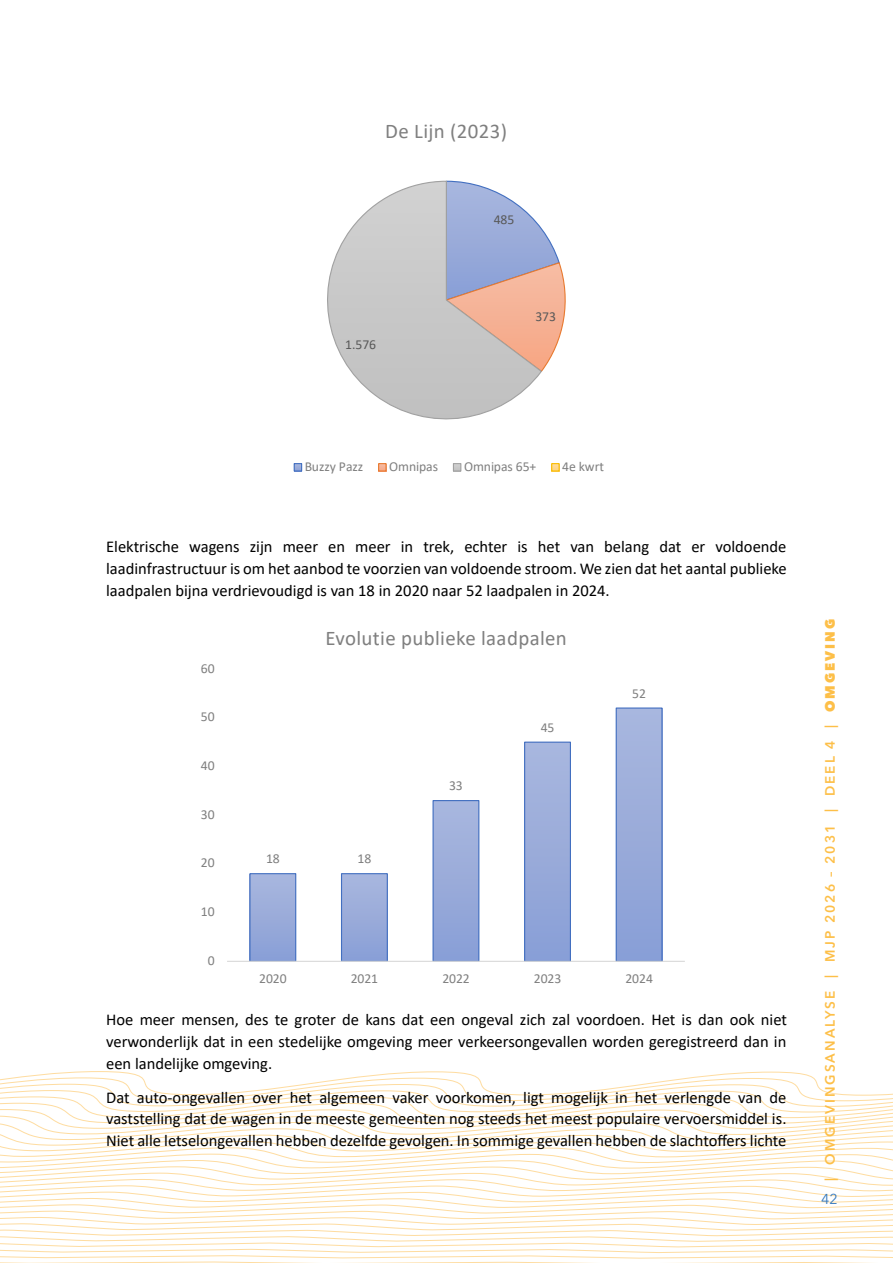
<style>
.page{position:relative;width:893px;height:1263px;background:#fff}
.page>*{position:absolute;margin:0;border:0;box-sizing:border-box;transform-origin:0 0}
.t1{font:20.85px "Calibri";letter-spacing:.015em;color:#7f7f7f}
.t2{font:16.5px/21.8px "Calibri";color:#000;text-align:justify}
.t3{font:14.25px "Avenir Next LT Pro";color:#3378bd}
.t4{font:13.65px "Calibri";letter-spacing:-.005em;color:#7f7f7f}
.t5{font:13.65px "Calibri";letter-spacing:-.005em;color:#595959}
.t6{font:600 13.5px "Avenir Next LT Pro";letter-spacing:.15em;color:#fdbf48}
.s1{font-weight:800}
</style>
<div class="page">
<svg style="left:0;top:1071px;width:893px;height:192px"></svg>
<svg style="left:543px;top:230px;width:23px;height:140px"></svg>
<svg style="left:327px;top:180px;width:216px;height:240px"></svg>
<svg style="left:296px;top:465px;width:4px;height:5px"></svg>
<div style="left:294px;top:463px;width:8px;height:9px;border:1px solid #426fc0"></div>
<svg style="left:380px;top:465px;width:5px;height:5px"></svg>
<div style="left:378px;top:463px;width:9px;height:9px;border:1px solid #e87a30"></div>
<svg style="left:455px;top:465px;width:4px;height:5px"></svg>
<div style="left:453px;top:463px;width:8px;height:9px;border:1px solid #a1a1a1"></div>
<svg style="left:553px;top:465px;width:5px;height:5px"></svg>
<div style="left:551px;top:463px;width:9px;height:9px;border:1px solid #f9bc00"></div>
<div style="left:250px;top:874px;width:46px;height:87px;background:linear-gradient(to bottom,#a9b7de,#899fd6)"></div>
<div style="left:249px;top:873px;width:47px;height:89px;border:1px solid #426fc0"></div>
<div style="left:341px;top:874px;width:46px;height:87px;background:linear-gradient(to bottom,#a9b7de,#899fd6)"></div>
<div style="left:341px;top:873px;width:47px;height:89px;border:1px solid #426fc0"></div>
<div style="left:433px;top:801px;width:46px;height:160px;background:linear-gradient(to bottom,#a9b7de,#899fd6)"></div>
<div style="left:432px;top:800px;width:47px;height:162px;border:1px solid #426fc0"></div>
<div style="left:525px;top:742px;width:45px;height:219px;background:linear-gradient(to bottom,#a9b7de,#899fd6)"></div>
<div style="left:524px;top:742px;width:47px;height:220px;border:1px solid #426fc0"></div>
<div style="left:616px;top:708px;width:46px;height:253px;background:linear-gradient(to bottom,#a9b7de,#899fd6)"></div>
<div style="left:616px;top:707px;width:46px;height:255px;border:1px solid #426fc0"></div>
<hr style="left:227px;top:961px;width:458px;height:1px;background:#d9d9d9">
<p class="t1" style="left:385px;top:116px;width:123px">De Lijn (2023)</p>
<p class="t5" style="left:494px;top:210px;width:22px">485</p>
<p class="t5" style="left:345px;top:335px;width:32px">1.576</p>
<p class="t5" style="left:535px;top:307px;width:22px">373</p>
<p class="t4" style="left:305px;top:457px;width:60px">Buzzy Pazz</p>
<p class="t4" style="left:389px;top:457px;width:50px">Omnipas</p>
<p class="t4" style="left:464px;top:457px;width:74px">Omnipas 65+</p>
<p class="t4" style="left:562px;top:457px;width:43px">4e kwrt</p>
<p class="t2" style="left:106px;top:535px;width:682px">Elektrische wagens zijn meer en meer in trek, echter is het van belang dat er voldoende laadinfrastructuur is om het aanbod te voorzien van voldoende stroom. We zien dat het aantal publieke laadpalen bijna verdrievoudigd is van 18 in 2020 naar 52 laadpalen in 2024.</p>
<p class="t4" style="left:201px;top:658px;width:15px">60</p>
<p class="t4" style="left:201px;top:707px;width:15px">50</p>
<p class="t4" style="left:201px;top:756px;width:15px">40</p>
<p class="t4" style="left:201px;top:805px;width:15px">30</p>
<p class="t4" style="left:201px;top:853px;width:15px">20</p>
<p class="t4" style="left:201px;top:902px;width:15px">10</p>
<p class="t4" style="left:208px;top:951px;width:8px">0</p>
<p class="t1" style="left:325px;top:623px;width:243px">Evolutie publieke laadpalen</p>
<p class="t4" style="left:266px;top:849px;width:15px">18</p>
<p class="t4" style="left:358px;top:849px;width:15px">18</p>
<p class="t4" style="left:449px;top:776px;width:15px">33</p>
<p class="t4" style="left:541px;top:718px;width:15px">45</p>
<p class="t4" style="left:632px;top:684px;width:15px">52</p>
<p class="t4" style="left:259px;top:969px;width:29px">2020</p>
<p class="t4" style="left:351px;top:969px;width:29px">2021</p>
<p class="t4" style="left:442px;top:969px;width:29px">2022</p>
<p class="t4" style="left:534px;top:969px;width:29px">2023</p>
<p class="t4" style="left:625px;top:969px;width:29px">2024</p>
<p class="t2" style="left:106px;top:1009px;width:682px">Hoe meer mensen, des te groter de kans dat een ongeval zich zal voordoen. Het is dan ook niet verwonderlijk dat in een stedelijke omgeving meer verkeersongevallen worden geregistreerd dan in een landelijke omgeving.</p>
<p class="t2" style="left:106px;top:1086px;width:682px">Dat auto-ongevallen over het algemeen vaker voorkomen, ligt mogelijk in het verlengde van de vaststelling dat de wagen in de meeste gemeenten nog steeds het meest populaire vervoersmiddel is.<br>Niet alle letselongevallen hebben dezelfde gevolgen. In sommige gevallen hebben de slachtoffers lichte</p>
<p class="t6" style="left:822px;top:1180px;width:563px;rotate:-90deg">| OMGEVINGSANALYSE | MJP 2026 – 2031 | DEEL 4 | <span class="s1">OMGEVING</span></p>
<p class="t3" style="left:821px;top:1191px;width:18px">42</p>
</div>
